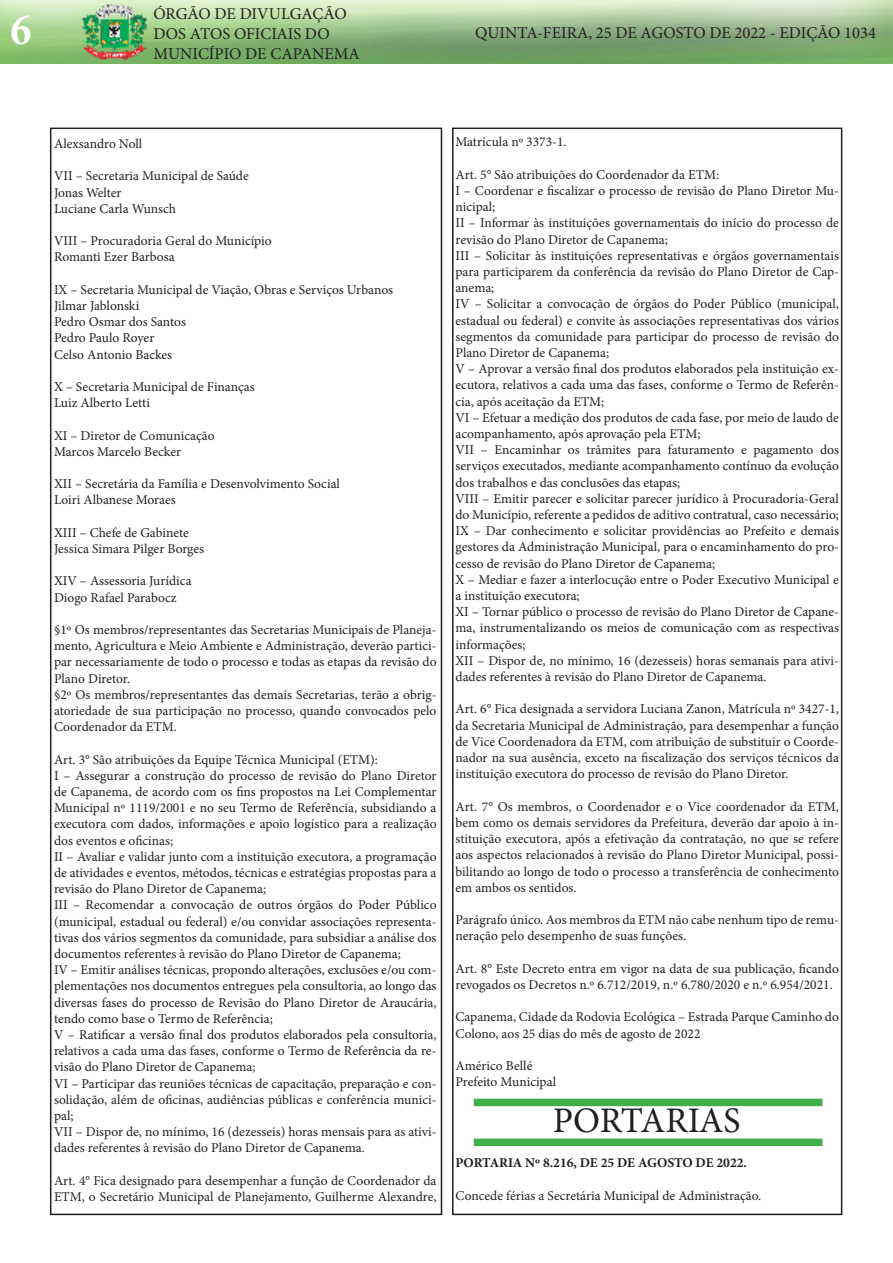
<style>
.page{position:relative;width:893px;height:1263px;background:#fff}
.page>*{position:absolute;margin:0;border:0;box-sizing:border-box;transform-origin:0 0}
.t1{font:700 condensed 45px "Minion Pro";color:#fff}
.t2{font:36px "Minion Pro";letter-spacing:-.005em;color:#231f20}
.t3{font:16.5px/19.8px "Minion Pro";color:#231f20}
.t4{font:13.5px/16.2px "Minion Pro";color:#231f20;text-align:justify}
.t5{font:700 13.5px "Minion Pro";color:#231f20}
</style>
<div class="page">
<div style="left:50px;top:128px;width:392px;height:1087px;border:2px solid #231f20"></div>
<img style="left:0;top:0;width:893px;height:64px">
<div style="left:452px;top:128px;width:390px;height:1087px;border:2px solid #231f20"></div>
<div style="left:474px;top:1099px;width:348px;height:7px;background:#40ae49"></div>
<div style="left:474px;top:1138px;width:348px;height:8px;background:#40ae49"></div>
<h1 class="t1" style="left:11px;top:-1px;width:22px">6</h1>
<p class="t3" style="left:153px;top:4px;width:208px">ÓRGÃO DE DIVULGAÇÃO<br>DOS ATOS OFICIAIS DO<br>MUNICÍPIO DE CAPANEMA</p>
<p class="t3" style="left:475px;top:23px;width:402px">QUINTA-FEIRA, 25 DE AGOSTO DE 2022 - EDIÇÃO 1034</p>
<p class="t4" style="left:54px;top:136px;width:90px">Alexsandro Noll</p>
<p class="t4" style="left:54px;top:168px;width:196px">VII – Secretaria Municipal de Saúde</p>
<p class="t4" style="left:54px;top:184px;width:69px">Jonas Welter</p>
<p class="t4" style="left:54px;top:200px;width:124px">Luciane Carla Wunsch</p>
<p class="t4" style="left:54px;top:233px;width:219px">VIII – Procuradoria Geral do Município</p>
<p class="t4" style="left:54px;top:249px;width:122px">Romanti Ezer Barbosa</p>
<p class="t4" style="left:54px;top:281px;width:341px">IX – Secretaria Municipal de Viação, Obras e Serviços Urbanos</p>
<p class="t4" style="left:54px;top:298px;width:87px">Jilmar Jablonski</p>
<p class="t4" style="left:54px;top:314px;width:133px">Pedro Osmar dos Santos</p>
<p class="t4" style="left:54px;top:330px;width:102px">Pedro Paulo Royer</p>
<p class="t4" style="left:54px;top:346px;width:120px">Celso Antonio Backes</p>
<p class="t4" style="left:54px;top:379px;width:202px">X – Secretaria Municipal de Finanças</p>
<p class="t4" style="left:54px;top:395px;width:97px">Luiz Alberto Letti</p>
<p class="t4" style="left:54px;top:427px;width:162px">XI – Diretor de Comunicação</p>
<p class="t4" style="left:54px;top:443px;width:129px">Marcos Marcelo Becker</p>
<p class="t4" style="left:54px;top:476px;width:288px">XII – Secretária da Família e Desenvolvimento Social</p>
<p class="t4" style="left:54px;top:492px;width:123px">Loiri Albanese Moraes</p>
<p class="t4" style="left:54px;top:524px;width:136px">XIII – Chefe de Gabinete</p>
<p class="t4" style="left:54px;top:541px;width:152px">Jessica Simara Pilger Borges</p>
<p class="t4" style="left:54px;top:573px;width:139px">XIV – Assessoria Jurídica</p>
<p class="t4" style="left:54px;top:589px;width:124px">Diogo Rafael Parabocz</p>
<p class="t4" style="left:54px;top:622px;width:384px">§1º Os membros/representantes das Secretarias Municipais de Planeja&shy;mento, Agricultura e Meio Ambiente e Administração, deverão partici&shy;par necessariamente de todo o processo e todas as etapas da revisão do Plano Diretor.</p>
<p class="t4" style="left:54px;top:686px;width:384px">§2º Os membros/representantes das demais Secretarias, terão a obrig&shy;atoriedade de sua participação no processo, quando convocados pelo Coordenador da ETM.</p>
<p class="t4" style="left:54px;top:751px;width:325px">Art. 3° São atribuições da Equipe Técnica Municipal (ETM):</p>
<p class="t4" style="left:54px;top:767px;width:384px">I – Assegurar a construção do processo de revisão do Plano Diretor de Capanema, de acordo com os fins propostos na Lei Complementar Municipal nº 1119/2001 e no seu Termo de Referência, subsidiando a executora com dados, informações e apoio logístico para a realização dos eventos e oficinas;</p>
<p class="t4" style="left:54px;top:848px;width:384px">II – Avaliar e validar junto com a instituição executora, a programação de atividades e eventos, métodos, técnicas e estratégias propostas para a revisão do Plano Diretor de Capanema;</p>
<p class="t4" style="left:54px;top:897px;width:384px">III – Recomendar a convocação de outros órgãos do Poder Público (municipal, estadual ou federal) e/ou convidar associações representa&shy;tivas dos vários segmentos da comunidade, para subsidiar a análise dos documentos referentes à revisão do Plano Diretor de Capanema;</p>
<p class="t4" style="left:54px;top:962px;width:384px">IV – Emitir análises técnicas, propondo alterações, exclusões e/ou com&shy;plementações nos documentos entregues pela consultoria, ao longo das diversas fases do processo de Revisão do Plano Diretor de Araucária, tendo como base o Termo de Referência;</p>
<p class="t4" style="left:54px;top:1027px;width:384px">V – Ratificar a versão final dos produtos elaborados pela consultoria, relativos a cada uma das fases, conforme o Termo de Referência da re&shy;visão do Plano Diretor de Capanema;</p>
<p class="t4" style="left:54px;top:1075px;width:384px">VI – Participar das reuniões técnicas de capacitação, preparação e con&shy;solidação, além de oficinas, audiências públicas e conferência munici&shy;pal;</p>
<p class="t4" style="left:54px;top:1124px;width:384px">VII – Dispor de, no mínimo, 16 (dezesseis) horas mensais para as ativi&shy;dades referentes à revisão do Plano Diretor de Capanema.</p>
<p class="t4" style="left:54px;top:1172px;width:384px">Art. 4° Fica designado para desempenhar a função de Coordenador da<br>ETM, o Secretário Municipal de Planejamento, Guilherme Alexandre,</p>
<p class="t4" style="left:455px;top:134px;width:113px">Matrícula nº 3373-1.</p>
<p class="t4" style="left:455px;top:166px;width:265px">Art. 5° São atribuições do Coordenador da ETM:</p>
<p class="t4" style="left:455px;top:183px;width:385px">I – Coordenar e fiscalizar o processo de revisão do Plano Diretor Mu&shy;nicipal;</p>
<p class="t4" style="left:455px;top:215px;width:385px">II – Informar às instituições governamentais do início do processo de revisão do Plano Diretor de Capanema;</p>
<p class="t4" style="left:455px;top:247px;width:385px">III – Solicitar às instituições representativas e órgãos governamentais para participarem da conferência da revisão do Plano Diretor de Cap&shy;anema;</p>
<p class="t4" style="left:455px;top:296px;width:385px">IV – Solicitar a convocação de órgãos do Poder Público (municipal, estadual ou federal) e convite às associações representativas dos vários segmentos da comunidade para participar do processo de revisão do Plano Diretor de Capanema;</p>
<p class="t4" style="left:455px;top:361px;width:385px">V – Aprovar a versão final dos produtos elaborados pela instituição ex&shy;ecutora, relativos a cada uma das fases, conforme o Termo de Referên&shy;cia, após aceitação da ETM;</p>
<p class="t4" style="left:455px;top:409px;width:385px">VI – Efetuar a medição dos produtos de cada fase, por meio de laudo de acompanhamento, após aprovação pela ETM;</p>
<p class="t4" style="left:455px;top:442px;width:385px">VII – Encaminhar os trâmites para faturamento e pagamento dos serviços executados, mediante acompanhamento contínuo da evolução dos trabalhos e das conclusões das etapas;</p>
<p class="t4" style="left:455px;top:490px;width:385px">VIII – Emitir parecer e solicitar parecer jurídico à Procuradoria-Geral do Município, referente a pedidos de aditivo contratual, caso necessário;</p>
<p class="t4" style="left:455px;top:523px;width:385px">IX – Dar conhecimento e solicitar providências ao Prefeito e demais gestores da Administração Municipal, para o encaminhamento do pro&shy;cesso de revisão do Plano Diretor de Capanema;</p>
<p class="t4" style="left:455px;top:571px;width:385px">X – Mediar e fazer a interlocução entre o Poder Executivo Municipal e a instituição executora;</p>
<p class="t4" style="left:455px;top:604px;width:385px">XI – Tornar público o processo de revisão do Plano Diretor de Capane&shy;ma, instrumentalizando os meios de comunicação com as respectivas informações;</p>
<p class="t4" style="left:455px;top:652px;width:385px">XII – Dispor de, no mínimo, 16 (dezesseis) horas semanais para ativi&shy;dades referentes à revisão do Plano Diretor de Capanema.</p>
<p class="t4" style="left:455px;top:701px;width:385px">Art. 6° Fica designada a servidora Luciana Zanon, Matrícula nº 3427-1, da Secretaria Municipal de Administração, para desempenhar a função de Vice Coordenadora da ETM, com atribuição de substituir o Coorde&shy;nador na sua ausência, exceto na fiscalização dos serviços técnicos da instituição executora do processo de revisão do Plano Diretor.</p>
<p class="t4" style="left:455px;top:798px;width:385px">Art. 7° Os membros, o Coordenador e o Vice coordenador da ETM, bem como os demais servidores da Prefeitura, deverão dar apoio à in&shy;stituição executora, após a efetivação da contratação, no que se refere aos aspectos relacionados à revisão do Plano Diretor Municipal, possi&shy;bilitando ao longo de todo o processo a transferência de conhecimento em ambos os sentidos.</p>
<p class="t4" style="left:455px;top:912px;width:385px">Parágrafo único. Aos membros da ETM não cabe nenhum tipo de remu&shy;neração pelo desempenho de suas funções.</p>
<p class="t4" style="left:455px;top:960px;width:385px">Art. 8° Este Decreto entra em vigor na data de sua publicação, ficando revogados os Decretos n.º 6.712/2019, n.º 6.780/2020 e n.º 6.954/2021.</p>
<p class="t4" style="left:455px;top:1009px;width:385px">Capanema, Cidade da Rodovia Ecológica – Estrada Parque Caminho do<br>Colono, aos 25 dias do mês de agosto de 2022</p>
<p class="t4" style="left:455px;top:1057px;width:78px">Américo Bellé</p>
<p class="t4" style="left:455px;top:1074px;width:102px">Prefeito Municipal</p>
<p class="t2" style="left:553px;top:1097px;width:189px">PORTARIAS</p>
<p class="t5" style="left:455px;top:1153px;width:293px">PORTARIA Nº 8.216, DE 25 DE AGOSTO DE 2022.</p>
<p class="t4" style="left:455px;top:1187px;width:307px">Concede férias a Secretária Municipal de Administração.</p>
</div>
